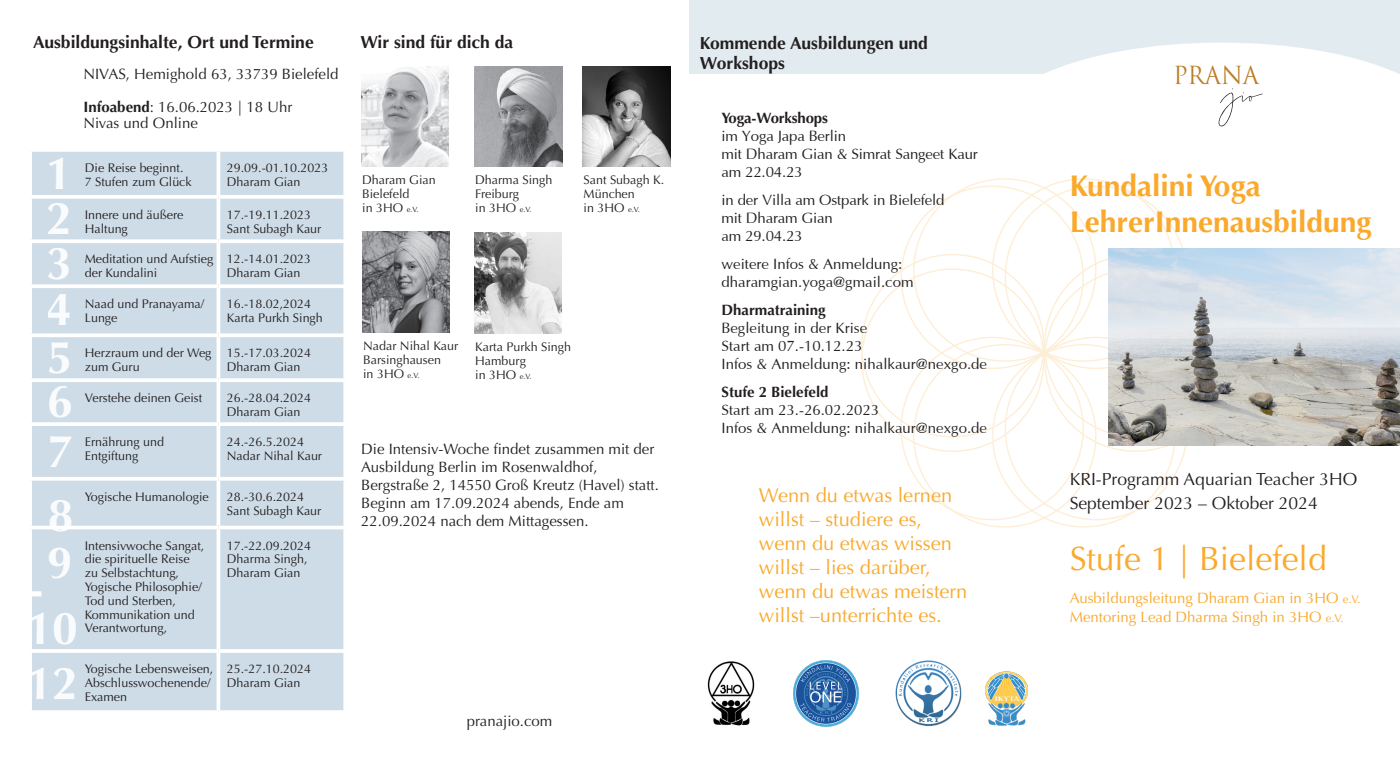
<style>
.page{position:relative;width:1400px;height:759px;background:#fff}
.page>*{position:absolute;margin:0;border:0;box-sizing:border-box;transform-origin:0 0}
.t1{font:700 46.25px/46.1px "Optima";color:#fff;text-align:justify}
.t2{font:33.75px "Optima";color:#faa92c}
.t3{font:700 30px "Optima";color:#faa92c}
.t4{font:24.25px "Trajan Pro";color:#bb7e27;scale:.95 1}
.t5{font:20px/24px "Optima";color:#faa92c}
.t6{font:700 17.5px/20px "Optima";color:#231f20}
.t7{font:17.5px "Optima";color:#231f20}
.t8{font:15px/18px "Optima";color:#231f20}
.t9{font:15px/18px "Optima";color:#231f20}
.t10{font:15px "Optima";color:#faa92c}
.t11{font:12.5px/13.8px "Optima";color:#231f20}
.s1{font-weight:700}
.s2{font-size:7.5px}
.s3{font-size:11.25px}
</style>
<div class="page">
<svg style="left:861px;top:178px;width:325px;height:349px"></svg>
<div style="left:689px;top:0;width:355px;height:74px;background:#e2ebef"></div>
<svg style="left:1218px;top:88px;width:45px;height:39px"></svg>
<img style="left:1108px;top:248px;width:292px;height:198px">
<img style="left:474px;top:66px;width:88px;height:100px">
<img style="left:985px;top:671px;width:43px;height:55px">
<img style="left:895px;top:660px;width:67px;height:66px">
<img style="left:793px;top:660px;width:65px;height:66px">
<img style="left:707px;top:661px;width:48px;height:64px">
<svg style="left:1044px;top:0;width:356px;height:74px"></svg>
<div style="left:32px;top:152px;width:311px;height:558px;background:#cedce7"></div>
<svg style="left:32px;top:151px;width:185px;height:1px"></svg>
<svg style="left:218px;top:150px;width:126px;height:2px"></svg>
<svg style="left:216px;top:152px;width:4px;height:43px"></svg>
<svg style="left:343px;top:152px;width:1px;height:43px"></svg>
<svg style="left:31px;top:195px;width:187px;height:4px"></svg>
<svg style="left:218px;top:195px;width:127px;height:4px"></svg>
<svg style="left:216px;top:199px;width:4px;height:40px"></svg>
<svg style="left:343px;top:199px;width:1px;height:40px"></svg>
<svg style="left:31px;top:239px;width:187px;height:4px"></svg>
<svg style="left:218px;top:239px;width:127px;height:4px"></svg>
<svg style="left:216px;top:243px;width:4px;height:41px"></svg>
<svg style="left:343px;top:243px;width:1px;height:41px"></svg>
<svg style="left:31px;top:284px;width:187px;height:4px"></svg>
<svg style="left:218px;top:284px;width:127px;height:4px"></svg>
<svg style="left:216px;top:288px;width:4px;height:45px"></svg>
<svg style="left:343px;top:288px;width:1px;height:45px"></svg>
<svg style="left:30px;top:333px;width:188px;height:4px"></svg>
<svg style="left:218px;top:333px;width:127px;height:4px"></svg>
<svg style="left:216px;top:337px;width:4px;height:41px"></svg>
<svg style="left:343px;top:337px;width:1px;height:41px"></svg>
<svg style="left:31px;top:378px;width:187px;height:4px"></svg>
<svg style="left:218px;top:378px;width:127px;height:4px"></svg>
<svg style="left:216px;top:382px;width:4px;height:40px"></svg>
<svg style="left:343px;top:382px;width:1px;height:40px"></svg>
<hr style="left:28px;top:422px;width:190px;height:4px;background:#fff">
<hr style="left:218px;top:422px;width:129px;height:4px;background:#fff">
<svg style="left:216px;top:426px;width:4px;height:50px"></svg>
<svg style="left:343px;top:426px;width:1px;height:50px"></svg>
<svg style="left:32px;top:476px;width:186px;height:4px"></svg>
<svg style="left:218px;top:476px;width:126px;height:4px"></svg>
<svg style="left:216px;top:480px;width:4px;height:45px"></svg>
<svg style="left:343px;top:480px;width:2px;height:45px"></svg>
<svg style="left:31px;top:525px;width:187px;height:4px"></svg>
<svg style="left:218px;top:525px;width:127px;height:4px"></svg>
<svg style="left:216px;top:529px;width:4px;height:120px"></svg>
<svg style="left:343px;top:529px;width:2px;height:120px"></svg>
<hr style="left:28px;top:649px;width:190px;height:3px;background:#fff">
<hr style="left:218px;top:649px;width:129px;height:3px;background:#fff">
<svg style="left:216px;top:652px;width:4px;height:58px"></svg>
<svg style="left:343px;top:653px;width:1px;height:57px"></svg>
<img style="left:361px;top:66px;width:88px;height:100px">
<img style="left:362px;top:232px;width:88px;height:100px">
<img style="left:583px;top:66px;width:87px;height:100px">
<img style="left:474px;top:233px;width:88px;height:100px">
<svg style="left:48px;top:547px;width:22px;height:31px"></svg>
<p class="t6" style="left:33px;top:32px;width:282px">Ausbildungsinhalte, Ort und Termine</p>
<p class="t9" style="left:83px;top:65px;width:257px">NIVAS, Hemighold 63, 33739 Bielefeld</p>
<p class="t9" style="left:83px;top:99px;width:211px;line-height:16.5px"><span class="s1">Infoabend</span>: 16.06.2023 | 18 Uhr<br>Nivas und Online</p>
<h1 class="t1" style="left:47px;top:151px;width:28px">1<br>2<br>3<br>4<br>5</h1>
<h1 class="t1" style="left:46px;top:378px;width:27px">6</h1>
<h1 class="t1" style="left:47px;top:428px;width:27px">7</h1>
<h1 class="t1" style="left:47px;top:492px;width:27px">8</h1>
<p class="t1" style="left:28px;top:565px;width:17px">-</p>
<h1 class="t1" style="left:26px;top:600px;width:53px;line-height:55.5px">10<br>12</h1>
<p class="t11" style="left:85px;top:161px;width:108px">Die Reise beginnt.<br>7 Stufen zum Glück</p>
<p class="t11" style="left:227px;top:161px;width:103px">29.09.-01.10.2023<br>Dharam Gian</p>
<p class="t11" style="left:85px;top:208px;width:100px">Innere und äußere<br>Haltung</p>
<p class="t11" style="left:227px;top:208px;width:96px">17.-19.11.2023<br>Sant Subagh Kaur</p>
<p class="t11" style="left:85px;top:252px;width:130px">Meditation und Aufstieg der Kundalini</p>
<p class="t11" style="left:227px;top:252px;width:86px">12.-14.01.2023<br>Dharam Gian</p>
<p class="t11" style="left:85px;top:297px;width:121px">Naad und Pranayama/<br>Lunge</p>
<p class="t11" style="left:227px;top:297px;width:97px">16.-18.02,2024<br>Karta Purkh Singh</p>
<p class="t11" style="left:85px;top:346px;width:128px">Herzraum und der Weg zum Guru</p>
<p class="t11" style="left:227px;top:346px;width:86px">15.-17.03.2024<br>Dharam Gian</p>
<p class="t11" style="left:85px;top:391px;width:119px">Verstehe deinen Geist</p>
<p class="t11" style="left:227px;top:391px;width:86px">26.-28.04.2024<br>Dharam Gian</p>
<p class="t11" style="left:85px;top:435px;width:81px">Ernährung und<br>Entgiftung</p>
<p class="t11" style="left:227px;top:435px;width:97px">24.-26.5.2024<br>Nadar Nihal Kaur</p>
<p class="t11" style="left:85px;top:489px;width:125px">Yogische Humanologie</p>
<p class="t11" style="left:227px;top:489px;width:96px">28.-30.6.2024<br>Sant Subagh Kaur</p>
<p class="t11" style="left:85px;top:538px;width:121px">Intensivwoche Sangat, die spirituelle Reise zu Selbstachtung,<br>Yogische Philosophie/<br>Tod und Sterben,<br>Kommunikation und</p>
<p class="t11" style="left:85px;top:621px;width:84px">Verantwortung,</p>
<p class="t11" style="left:227px;top:538px;width:86px">17.-22.09.2024<br>Dharma Singh,<br>Dharam Gian</p>
<p class="t11" style="left:85px;top:662px;width:130px">Yogische Lebensweisen,<br>Abschlusswochenende/<br>Examen</p>
<p class="t11" style="left:227px;top:662px;width:86px">25.-27.10.2024</p>
<p class="t11" style="left:227px;top:675px;width:75px">Dharam Gian</p>
<p class="t6" style="left:360px;top:32px;width:154px">Wir sind für dich da</p>
<p class="t11" style="left:362px;top:173px;width:75px">Dharam Gian<br>Bielefeld<br>in 3HO <span class="s2">e.V.</span></p>
<p class="t11" style="left:475px;top:173px;width:79px">Dharma Singh<br>Freiburg</p>
<p class="t11" style="left:475px;top:201px;width:58px">in 3HO <span class="s2">e.V.</span></p>
<p class="t11" style="left:583px;top:173px;width:82px">Sant Subagh K.<br>München</p>
<p class="t11" style="left:583px;top:201px;width:58px">in 3HO <span class="s2">e.V.</span></p>
<p class="t11" style="left:363px;top:339px;width:97px">Nadar Nihal Kaur<br>Barsinghausen<br>in 3HO <span class="s2">e.V.</span></p>
<p class="t11" style="left:475px;top:340px;width:97px">Karta Purkh Singh<br>Hamburg<br>in 3HO <span class="s2">e.V.</span></p>
<p class="t9" style="left:361px;top:440px;width:299px">Die Intensiv-Woche findet zusammen mit der Ausbildung Berlin im Rosenwaldhof, Bergstraße 2, 14550 Groß Kreutz (Havel) statt.<br>Beginn am 17.09.2024 abends, Ende am 22.09.2024 nach dem Mittagessen.</p>
<p class="t9" style="left:467px;top:712px;width:87px">pranajio.com</p>
<p class="t6" style="left:700px;top:33px;width:229px">Kommende Ausbildungen und<br>Workshops</p>
<p class="t8" style="left:721px;top:110px;width:258px"><span class="s1">Yoga-Workshops<br></span>im Yoga Japa Berlin<br>mit Dharam Gian &amp; Simrat Sangeet Kaur am 22.04.23</p>
<p class="t8" style="left:721px;top:192px;width:224px">in der Villa am Ostpark in Bielefeld mit Dharam Gian<br>am 29.04.23</p>
<p class="t8" style="left:721px;top:256px;width:194px">weitere Infos &amp; Anmeldung: dharamgian.yoga@gmail.com</p>
<p class="t8" style="left:721px;top:302px;width:267px"><span class="s1">Dharmatraining<br></span>Begleitung in der Krise<br>Start am 07.-10.12.23<br>Infos &amp; Anmeldung: nihalkaur@nexgo.de</p>
<p class="t8" style="left:721px;top:384px;width:267px"><span class="s1">Stufe 2 Bielefeld<br></span>Start am 23.-26.02.2023<br>Infos &amp; Anmeldung: nihalkaur@nexgo.de</p>
<p class="t5" style="left:759px;top:483px;width:195px">Wenn du etwas lernen willst – studiere es,</p>
<p class="t5" style="left:759px;top:531px;width:195px">wenn du etwas wissen willst – lies darüber,</p>
<p class="t5" style="left:759px;top:579px;width:210px">wenn du etwas meistern willst –unterrichte es.</p>
<p class="t4" style="left:1173px;top:60px;width:92px">PRANA</p>
<p class="t3" style="left:1069px;top:168px;width:192px">Kundalini Yoga</p>
<p class="t3" style="left:1069px;top:204px;width:303px">LehrerInnenausbildung</p>
<p class="t7" style="left:1069px;top:469px;width:289px">KRI-Programm Aquarian Teacher 3HO</p>
<p class="t7" style="left:1069px;top:492px;width:250px">September 2023 – Oktober 2024</p>
<p class="t2" style="left:1069px;top:539px;width:258px">Stufe 1 | Bielefeld</p>
<p class="t10" style="left:1069px;top:588px;width:292px">Ausbildungsleitung Dharam Gian in 3HO <span class="s3">e.V.</span></p>
<p class="t10" style="left:1069px;top:607px;width:275px">Mentoring Lead Dharma Singh in 3HO <span class="s3">e.V.</span></p>
</div>
